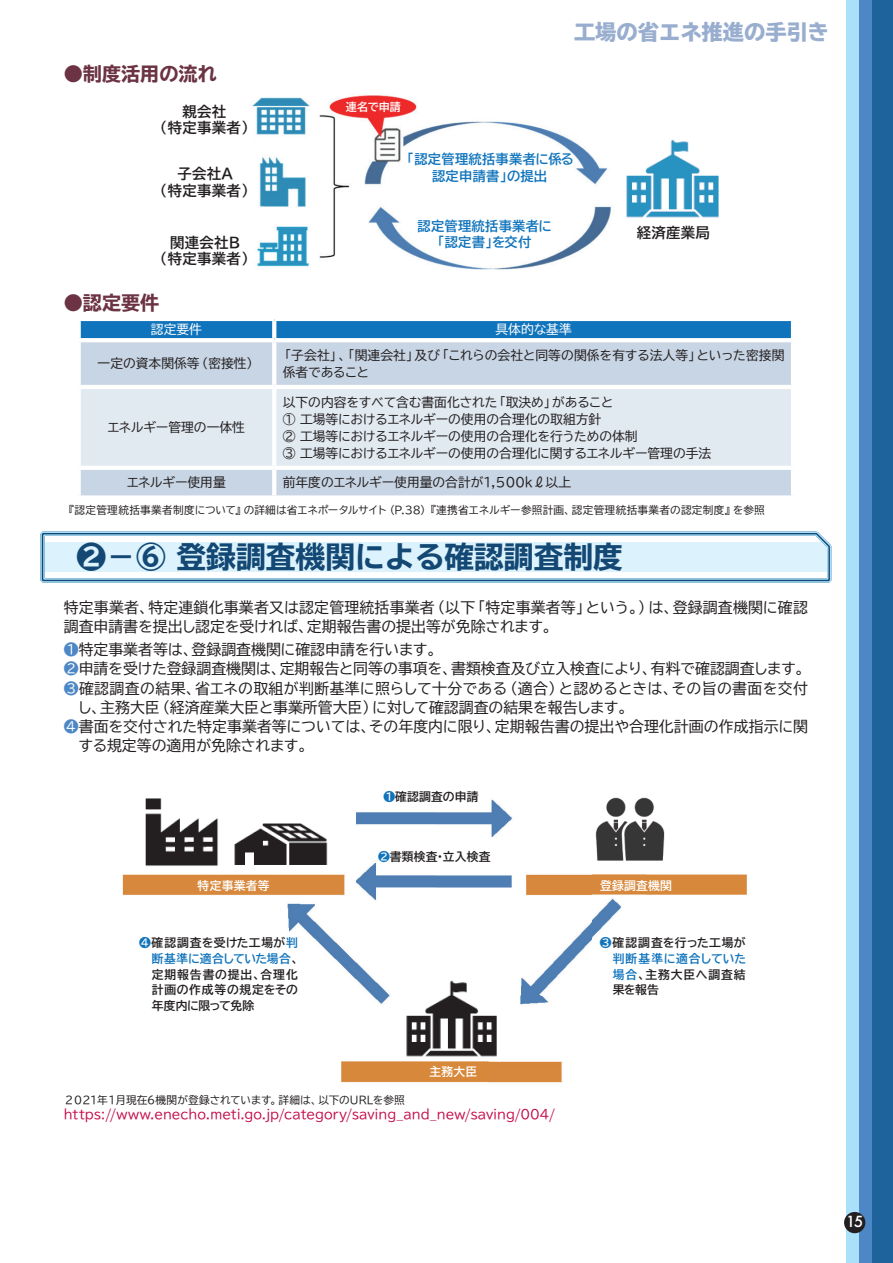
<style>
.page{position:relative;width:893px;height:1263px;background:#fff}
.page>*{position:absolute;margin:0;border:0;box-sizing:border-box;transform-origin:0 0}
.t1{font:700 expanded 29.7px "TBUD Go Std";color:#134874}
.t2{font:800 21.3px "TBUD Go Std";color:#99aecf}
.t3{font:700 expanded 19.2px "TBUD Go Std";color:#6b3343}
.t4{font:14.85px/19.2px "TBUD Go Std";color:#231f20}
.t5{font:14.85px "TBUD Go Std";letter-spacing:.02em;color:#231f20}
.t6{font:500 14.85px "Futura";color:#fff}
.t7{font:14.4px/16.6px "TBUD Go Std Bold 90 pv RKSJ H";letter-spacing:.02em;color:#231f20;text-align:center}
.t8{font:13.2px/16.6px "TBUD Go Std Bold 90 pv RKSJ H";letter-spacing:.02em;color:#1074bc;text-align:center}
.t9{font:12.75px/17px "TBUD Go Std";letter-spacing:-.01em;color:#231f20}
.t10{font:12.75px "TBUD Go Std";letter-spacing:-.005em;color:#c30a49}
.t11{font:12.75px "TBUD Go Std";color:#fff}
.t12{font:11.7px/15.8px "TBUD Go Std Bold 90 pv RKSJ H";letter-spacing:.05em;color:#231f20}
.t13{font:11.7px/15.8px "TBUD Go Std Bold 90 pv RKSJ H";letter-spacing:.02em;color:#231f20;text-align:justify}
.t14{font:11.7px "TBUD Go Std Bold 90 pv RKSJ H";letter-spacing:.02em;color:#fff}
.t15{font:11.1px "TBUD Go Std Bold 90 pv RKSJ H";letter-spacing:.005em;color:#fff}
.t16{font:10.65px "TBUD Go Std";letter-spacing:.005em;color:#231f20}
.s1{color:#4d87c6}
.s2{color:#1074bc}
</style>
<div class="page">
<div style="left:872px;top:0;width:21px;height:1263px;background:#1e639b"></div>
<div style="left:859px;top:0;width:13px;height:1263px;background:#4d87c6"></div>
<div style="left:846px;top:0;width:13px;height:1263px;background:#aae0f9"></div>
<svg style="left:40px;top:531px;width:792px;height:52px"></svg>
<img style="left:252px;top:95px;width:359px;height:175px">
<img style="left:626px;top:139px;width:93px;height:79px">
<svg style="left:81px;top:321px;width:710px;height:64px;background:#94b9d8"></svg>
<div style="left:81px;top:389px;width:710px;height:77px;background:#e1e9f1"></div>
<div style="left:81px;top:470px;width:710px;height:25px;background:#c8d5e4"></div>
<svg style="left:79px;top:321px;width:2px;height:17px"></svg>
<svg style="left:272px;top:321px;width:4px;height:17px"></svg>
<svg style="left:79px;top:338px;width:195px;height:4px"></svg>
<svg style="left:274px;top:338px;width:519px;height:4px"></svg>
<hr style="left:272px;top:342px;width:4px;height:43px;background:#fff">
<hr style="left:272px;top:389px;width:4px;height:77px;background:#fff">
<hr style="left:272px;top:470px;width:4px;height:25px;background:#fff">
<img style="left:122px;top:812px;width:313px;height:192px">
<img style="left:435px;top:799px;width:158px;height:196px">
<img style="left:646px;top:874px;width:101px;height:21px">
<img style="left:593px;top:874px;width:53px;height:63px">
<img style="left:489px;top:995px;width:73px;height:88px">
<img style="left:341px;top:1061px;width:148px;height:22px">
<div style="left:137px;top:795px;width:85px;height:75px;background:#fff"></div>
<img style="left:145px;top:798px;width:73px;height:68px">
<img style="left:402px;top:977px;width:100px;height:83px">
<img style="left:234px;top:812px;width:101px;height:56px">
<img style="left:583px;top:797px;width:82px;height:67px">
<div style="left:844px;top:1212px;width:21px;height:21px;background:#231f20;border-radius:50%"></div>
<p class="t3" style="left:64px;top:63px;width:155px">●制度活用の流れ</p>
<p class="t7" style="left:153px;top:103px;width:105px">親会社<br>（特定事業者）</p>
<p class="t7" style="left:153px;top:166px;width:105px">子会社A<br>（特定事業者）</p>
<p class="t7" style="left:153px;top:234px;width:105px">関連会社B<br>（特定事業者）</p>
<h2 class="t2" style="left:574px;top:20px;width:257px">工場の省エネ推進の手引き</h2>
<p class="t15" style="left:346px;top:98px;width:57px">連名で申請</p>
<p class="t8" style="left:401px;top:151px;width:175px">「認定管理統括事業者に係る認定申請書」の提出</p>
<p class="t8" style="left:417px;top:218px;width:136px">認定管理統括事業者に「認定書」を交付</p>
<p class="t7" style="left:637px;top:224px;width:75px">経済産業局</p>
<p class="t3" style="left:64px;top:292px;width:97px">●認定要件</p>
<p class="t11" style="left:151px;top:319px;width:53px">認定要件</p>
<p class="t11" style="left:495px;top:319px;width:78px">具体的な基準</p>
<p class="t9" style="left:98px;top:355px;width:163px">一定の資本関係等（密接性）</p>
<p class="t9" style="left:283px;top:346px;width:503px;text-indent:-4px">「子会社」、「関連会社」及び「これらの会社と同等の関係を有する法人等」といった密接関係者であること</p>
<p class="t9" style="left:107px;top:419px;width:139px">エネルギー管理の一体性</p>
<p class="t9" style="left:283px;top:393px;width:430px">以下の内容をすべて含む書面化された「取決め」があること<br>① ⼯場等におけるエネルギーの使⽤の合理化の取組⽅針<br>② ⼯場等におけるエネルギーの使⽤ の合理化を⾏うための体制<br>③ ⼯場等におけるエネルギーの使⽤ の合理化に関するエネルギー管理の⼿法</p>
<p class="t9" style="left:126px;top:474px;width:101px">エネルギー使⽤ 量</p>
<p class="t9" style="left:283px;top:474px;width:290px">前年度のエネルギー使⽤ 量の合計が１,５００kℓ以上</p>
<p class="t16" style="left:64px;top:502px;width:702px">『認定管理統括事業者制度について』の詳細は省エネポータルサイト（P.38）『連携省エネルギー参照計画、認定管理統括事業者の認定制度』を参照</p>
<h1 class="t1" style="left:77px;top:541px;width:548px">❷−⑥ 登録調査機関による確認調査制度</h1>
<p class="t4" style="left:64px;top:597px;width:746px">特定事業者、特定連鎖化事業者又は認定管理統括事業者（以下「特定事業者等」という。）は、登録調査機関に確認調査申請書を提出し認定を受ければ、定期報告書の提出等が免除されます。</p>
<p class="t4" style="left:64px;top:640px;width:380px"><span class="s1">❶</span>特定事業者等は、登録調査機関に確認申請を行います。</p>
<p class="t4" style="left:64px;top:659px;width:748px"><span class="s1">❷</span>申請を受けた登録調査機関は、定期報告と同等の事項を、書類検査及び立入検査により、有料で確認調査します。</p>
<p class="t5" style="left:64px;top:676px;width:746px"><span class="s1">❸</span>確認調査の結果、省エネの取組が判断基準に照らして十分である（適合）と認めるときは、その旨の書面を交付</p>
<p class="t4" style="left:77px;top:697px;width:557px">し、主務大臣（経済産業大臣と事業所管大臣）に対して確認調査の結果を報告します。</p>
<p class="t4" style="left:64px;top:716px;width:746px"><span class="s1">❹</span>書面を交付された特定事業者等については、その年度内に限り、定期報告書の提出や合理化計画の作成指示に関</p>
<p class="t4" style="left:78px;top:735px;width:236px">する規定等の適用が免除されます。</p>
<p class="t13" style="left:383px;top:789px;width:97px"><span class="s2">❶</span>確認調査の申請</p>
<p class="t14" style="left:198px;top:876px;width:73px">特定事業者等</p>
<p class="t12" style="left:152px;top:935px;width:153px;text-indent:-13px"><span class="s2">❹</span>確認調査を受けた工場が<span class="s2">判断基準に適合していた場合</span>、定期報告書の提出、合理化計画の作成等の規定をその年度内に限って免除</p>
<p class="t13" style="left:378px;top:848px;width:114px"><span class="s2">❷</span>書類検査・立入検査</p>
<p class="t14" style="left:430px;top:1062px;width:49px">主務大臣</p>
<p class="t16" style="left:64px;top:1091px;width:343px">２０21年１月現在6機関が登録されています。詳細は、以下のURLを参照</p>
<p class="t10" style="left:64px;top:1104px;width:493px">https://www.enecho.meti.go.jp/category/saving_and_new/saving/004/</p>
<p class="t14" style="left:600px;top:876px;width:73px">登録調査機関</p>
<p class="t13" style="left:613px;top:935px;width:135px;text-indent:-13px"><span class="s2">❸</span>確認調査を行った工場が<span class="s2">判断基準に適合していた場合</span>、主務大臣へ調査結果を報告</p>
<p class="t6" style="left:846px;top:1211px;width:19px">15</p>
</div>
